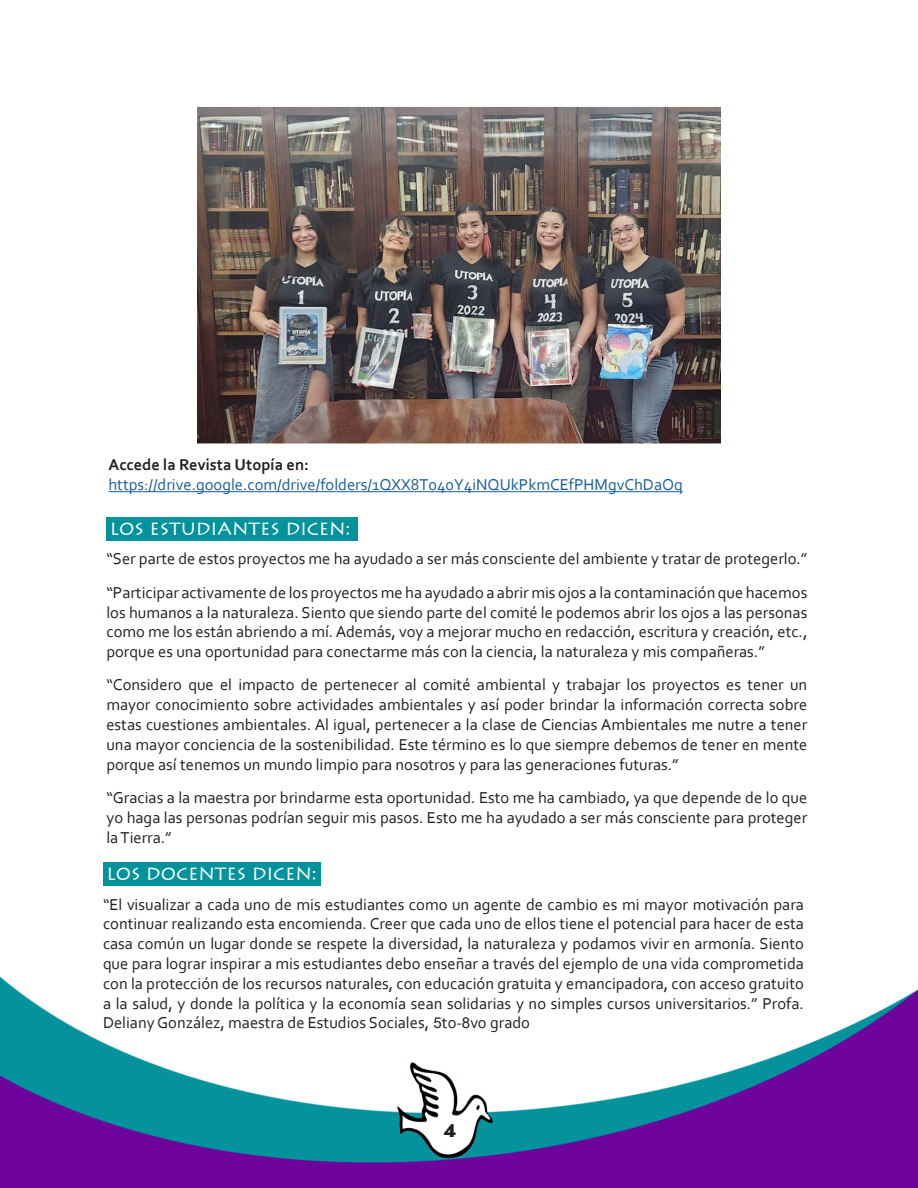
<style>
.page{position:relative;width:918px;height:1188px;background:#fff}
.page>*{position:absolute;margin:0;border:0;box-sizing:border-box;transform-origin:0 0}
.t1{font:18px "Lithos";color:#fff}
.t2{font:900 18px "Lithos";color:#231f20}
.t3{font:16.5px/19.8px "Corbel";color:#231f20;text-align:justify}
.t4{font:16.5px "Corbel";color:#175d9e}
.t5{font:700 16.5px "Corbel";color:#231f20}
.s1{font-family:"Arial";font-size:15px}
</style>
<div class="page">
<img style="left:0;top:106px;width:918px;height:1082px">
<div style="left:106px;top:517px;width:251px;height:23px;background:#04939c"></div>
<div style="left:103px;top:862px;width:217px;height:23px;background:#04939c"></div>
<img style="left:198px;top:106px;width:522px;height:342px">
<hr style="left:109px;top:491px;width:574px;height:1px;background:#175d9e">
<p class="t5" style="left:109px;top:455px;width:202px">Accede la Revista Utopía en:</p>
<p class="t4" style="left:109px;top:474px;width:576px">https://drive.google.com/drive/folders/1QXX8T040Y4iNQUkPkmCEfPHMgvChDaOq</p>
<p class="t1" style="left:110px;top:518px;width:242px">LOS ESTUDIANTES DICEN:</p>
<p class="t3" style="left:106px;top:549px;width:702px">“Ser parte de estos proyectos me ha ayudado a ser más consciente del ambiente y tratar de protegerlo.”</p>
<p class="t3" style="left:106px;top:582px;width:702px">“Participar activamente de los proyectos me ha ayudado a abrir mis ojos a la contaminación que hacemos los humanos a la naturaleza. Siento que siendo parte del comité le podemos abrir los ojos a las personas como me los están abriendo a mí. Además, voy a mejorar mucho en redacción, escritura y creación, etc., porque es una oportunidad para conectarme más con la ciencia, la naturaleza y mis compañeras.”</p>
<p class="t3" style="left:106px;top:675px;width:702px">“Considero que el impacto de pertenecer al comité ambiental y trabajar los proyectos es tener un mayor conocimiento sobre actividades ambientales y así poder brindar la información correcta sobre estas cuestiones ambientales. Al igual, pertenecer a la clase de Ciencias Ambientales me nutre a tener una mayor conciencia de la sostenibilidad. Este término es lo que siempre debemos de tener en mente porque así tenemos un mundo limpio para nosotros y para las generaciones futuras.”</p>
<p class="t3" style="left:106px;top:787px;width:702px">“Gracias a la maestra por brindarme esta oportunidad. Esto me ha cambiado, ya que depende de lo que yo haga las personas podrían seguir mis pasos. Esto me ha ayudado a ser más consciente para proteger la Tierra.”</p>
<p class="t1" style="left:106px;top:863px;width:212px">LOS DOCENTES DICEN:</p>
<p class="t3" style="left:103px;top:894px;width:702px">“El visualizar a cada uno de mis estudiantes como un agente de cambio es mi mayor motivación para continuar realizando esta encomienda. Creer que cada uno de ellos tiene el potencial para hacer de esta casa común un lugar donde se respete la diversidad, la naturaleza y podamos vivir en armonía. Siento que para lograr inspirar a mis estudiantes debo enseñar a través del ejemplo de una vida comprometida con la protección de los recursos naturales, con educación gratuita y emancipadora, con acceso gratuito a la salud, y donde la política y la economía sean solidarias y no simples cursos universitarios.” Profa.<br>Deliany González, maestra de Estudios Sociales, <span class="s1">5</span>to-<span class="s1">8</span>vo grado</p>
<p class="t2" style="left:443px;top:1120px;width:16px">4</p>
</div>
